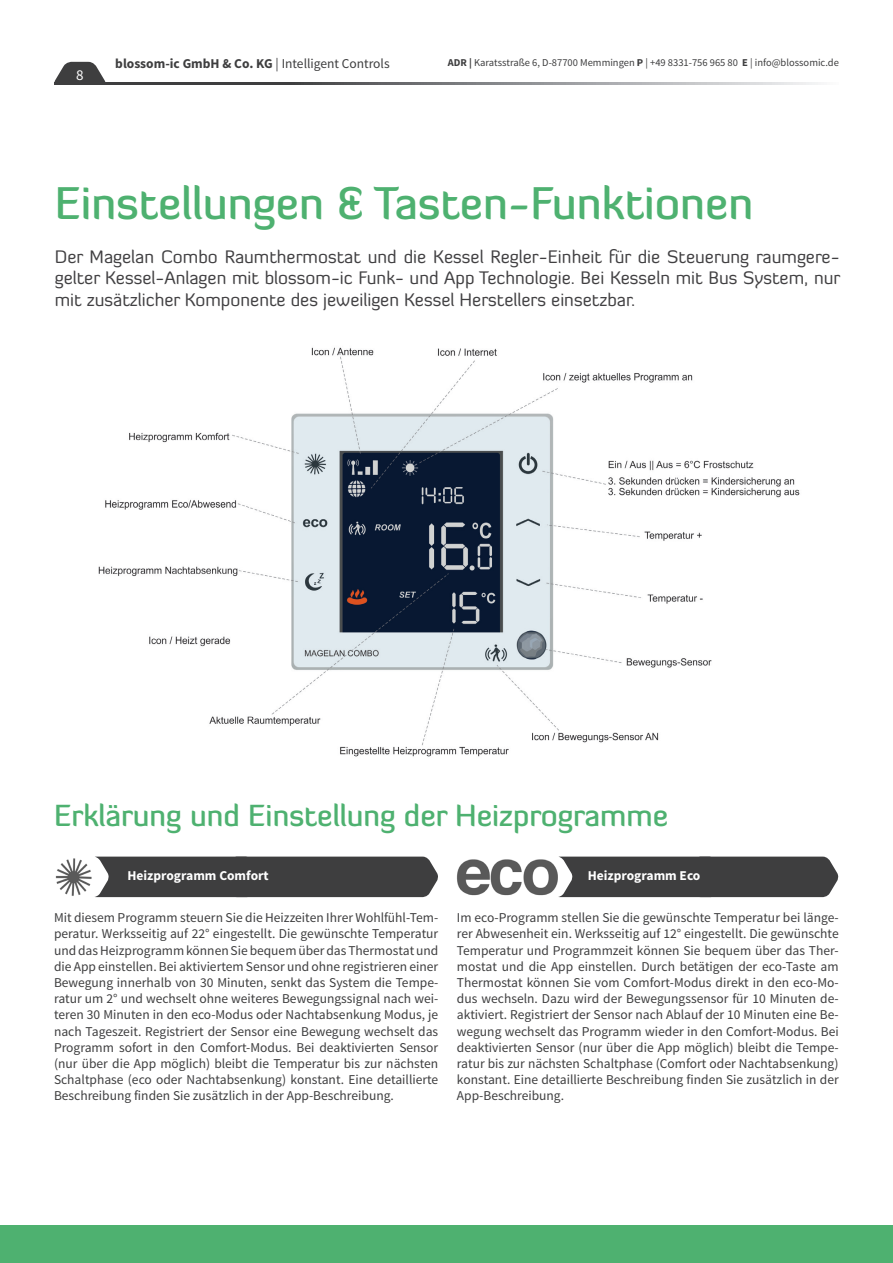
<style>
.page{position:relative;width:893px;height:1263px;background:#fff}
.page>*{position:absolute;margin:0;border:0;box-sizing:border-box;transform-origin:0 0}
.t1{font:500 45px "Diavlo";color:#4eb170}
.t2{font:500 30px "Diavlo";color:#4eb170}
.Stand_First{font:18px/21.6px "Diavlo";color:#414042;text-align:justify}
.t3{font:15px "Source Sans Pro";color:#fff}
.Body_Text__Regular{font:13.5px/16.2px "Source Sans Pro";color:#3e3e3f;text-align:justify}
.t4{font:700 13.5px "Source Sans Pro";color:#3e3e3f}
.Body_Text__Regular-2{font:700 13.5px "Source Sans Pro";color:#fff}
.t5{font:10.5px "Source Sans Pro";color:#3e3e3f}
.s1{font-weight:400}
.s2{font-weight:700}
</style>
<div class="page">
<svg style="left:106px;top:82px;width:712px;height:3px;background:#818284"></svg>
<svg style="left:54px;top:62px;width:52px;height:23px"></svg>
<div style="left:0;top:1225px;width:893px;height:38px;background:#4eb170"></div>
<img style="left:98px;top:347px;width:702px;height:410px">
<img style="left:55px;top:858px;width:37px;height:38px">
<div style="left:95px;top:857px;width:343px;height:40px;background:#3e3e3f"></div>
<img style="left:456px;top:859px;width:102px;height:37px">
<div style="left:558px;top:857px;width:280px;height:40px;background:#3e3e3f"></div>
<p class="t3" style="left:76px;top:65px;width:9px">8</p>
<p class="t4" style="left:115px;top:54px;width:276px">blossom-ic GmbH &amp; Co. KG <span class="s1">| Intelligent Controls</span></p>
<p class="t5" style="left:448px;top:56px;width:393px"><span class="s2">ADR |</span> Karatsstraße 6, D-87700 Memmingen <span class="s2">P</span> | +49 8331-756 965 80 <span class="s2">E</span> | info@blossomic.de</p>
<p class="t1" style="left:55px;top:175px;width:700px">Einstellungen &amp; Tasten-Funktionen</p>
<p class="Stand_First" style="left:55px;top:245px;width:787px">Der Magelan Combo Raumthermostat und die Kessel Regler-Einheit für die Steuerung raumgere&shy;gelter Kessel-Anlagen mit blossom-ic Funk- und App Technologie. Bei Kesseln mit Bus System, nur mit zusätzlicher Komponente des jeweiligen Kessel Herstellers einsetzbar.</p>
<p class="t2" style="left:54px;top:796px;width:616px">Erklärung und Einstellung der Heizprogramme</p>
<p class="Body_Text__Regular-2" style="left:128px;top:867px;width:143px">Heizprogramm Comfort</p>
<p class="Body_Text__Regular" style="left:54px;top:910px;width:386px">Mit diesem Programm steuern Sie die Heizzeiten Ihrer Wohlfühl-Tem&shy;peratur. Werksseitig auf 22° eingestellt. Die gewünschte Temperatur und das Heizprogramm können Sie bequem über das Thermostat und die App einstellen. Bei aktiviertem Sensor und ohne registrieren einer Bewegung innerhalb von 30 Minuten, senkt das System die Tempe&shy;ratur um 2° und wechselt ohne weiteres Bewegungssignal nach wei&shy;teren 30 Minuten in den eco-Modus oder Nachtabsenkung Modus, je nach Tageszeit. Registriert der Sensor eine Bewegung wechselt das Programm sofort in den Comfort-Modus. Bei deaktivierten Sensor (nur über die App möglich) bleibt die Temperatur bis zur nächsten Schaltphase (eco oder Nachtabsenkung) konstant. Eine detaillierte Beschreibung finden Sie zusätzlich in der App-Beschreibung.</p>
<p class="Body_Text__Regular-2" style="left:588px;top:867px;width:114px">Heizprogramm Eco</p>
<p class="Body_Text__Regular" style="left:457px;top:910px;width:383px">Im eco-Programm stellen Sie die gewünschte Temperatur bei länge&shy;rer Abwesenheit ein. Werksseitig auf 12° eingestellt. Die gewünschte Temperatur und Programmzeit können Sie bequem über das Ther&shy;mostat und die App einstellen. Durch betätigen der eco-Taste am Thermostat können Sie vom Comfort-Modus direkt in den eco-Mo&shy;dus wechseln. Dazu wird der Bewegungssensor für 10 Minuten de&shy;aktiviert. Registriert der Sensor nach Ablauf der 10 Minuten eine Be&shy;wegung wechselt das Programm wieder in den Comfort-Modus. Bei deaktivierten Sensor (nur über die App möglich) bleibt die Tempe&shy;ratur bis zur nächsten Schaltphase (Comfort oder Nachtabsenkung) konstant. Eine detaillierte Beschreibung finden Sie zusätzlich in der App-Beschreibung.</p>
</div>
